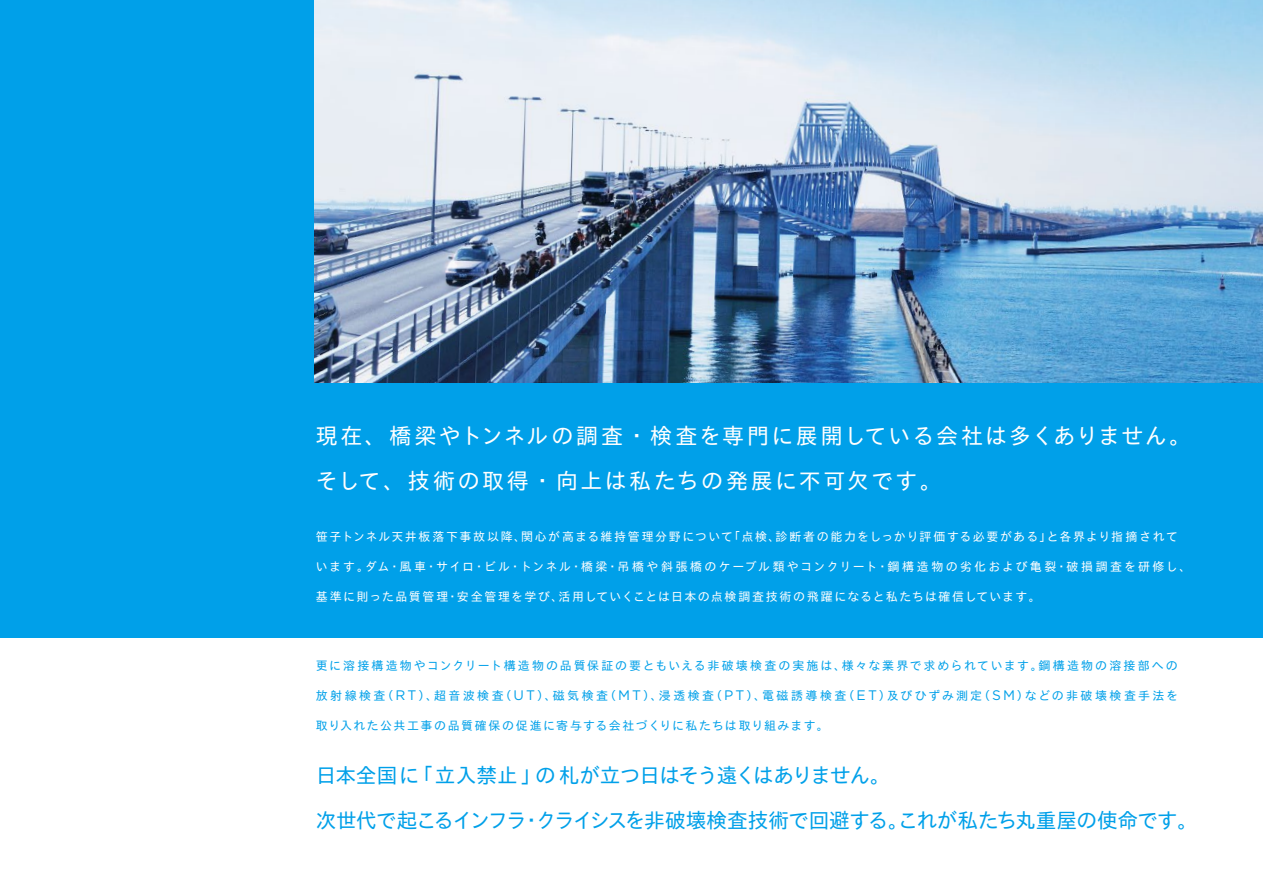
<style>
.page{position:relative;width:1263px;height:893px;background:#fff}
.page>*{position:absolute;margin:0;border:0;box-sizing:border-box;transform-origin:0 0}
.t1{font:22.05px/45px "TB Go Std R";letter-spacing:.095em;color:#fff}
.t2{font:20.7px/45px "TB Go Std R";letter-spacing:-.03em;color:#00a0e9}
.t3{font:12px "TB Go Std R";letter-spacing:.2em;color:#00a0e9}
.t4{font:12px "TB Go Std R";letter-spacing:.125em;color:#fff}
.t5{font:12px "TB Go Std R";letter-spacing:.175em;color:#fff}
.t6{font:12px "TB Go Std R";letter-spacing:.15em;color:#00a0e9}
.t7{font:12px "TB Go Std R";letter-spacing:.105em;color:#fff}
.t8{font:12px "TB Go Std R";letter-spacing:.115em;color:#00a0e9}
.s1{font-family:"Gotham HTF";font-size:13.8px}
</style>
<div class="page">
<div style="left:0;top:0;width:1263px;height:637px;background:#00a0e9"></div>
<img style="left:314px;top:0;width:949px;height:383px">
<p class="t1" style="left:316px;top:412px;width:877px">現在、橋梁やトンネルの調査・検査を専門に展開している会社は多くありません。そして、技術の取得・向上は私たちの発展に不可欠です。</p>
<p class="t4" style="left:316px;top:526px;width:864px">笹子トンネル天井板落下事故以降、関心が高まる維持管理分野について「点検、診断者の能力をしっかり評価する必要がある」と各界より指摘されて</p>
<p class="t5" style="left:316px;top:556px;width:877px">います。ダム・風車・サイロ・ビル・トンネル・橋梁・吊橋や斜張橋のケーブル類やコンクリート・鋼構造物の劣化および亀裂・破損調査を研修し、</p>
<p class="t7" style="left:316px;top:586px;width:726px">基準に則った品質管理・安全管理を学び、活用していくことは日本の点検調査技術の飛躍になると私たちは確信しています。</p>
<p class="t6" style="left:316px;top:655px;width:864px">更に溶接構造物やコンクリート構造物の品質保証の要ともいえる非破壊検査の実施は、様々な業界で求められています。鋼構造物の溶接部への</p>
<p class="t3" style="left:316px;top:685px;width:864px">放射線検査（<span class="s1">RT</span>）、超音波検査（<span class="s1">UT</span>）、磁気検査（<span class="s1">MT</span>）、浸透検査（<span class="s1">PT</span>）、電磁誘導検査（<span class="s1">ET</span>）及びひずみ測定（<span class="s1">SM</span>）などの非破壊検査手法を</p>
<p class="t8" style="left:316px;top:715px;width:515px">取り入れた公共工事の品質確保の促進に寄与する会社づくりに私たちは取り組みます。</p>
<p class="t2" style="left:316px;top:752px;width:884px">日本全国に「立入禁止」の札が立つ日はそう遠くはありません。<br>次世代で起こるインフラ・クライシスを非破壊検査技術で回避する。これが私たち丸重屋の使命です。</p>
</div>
